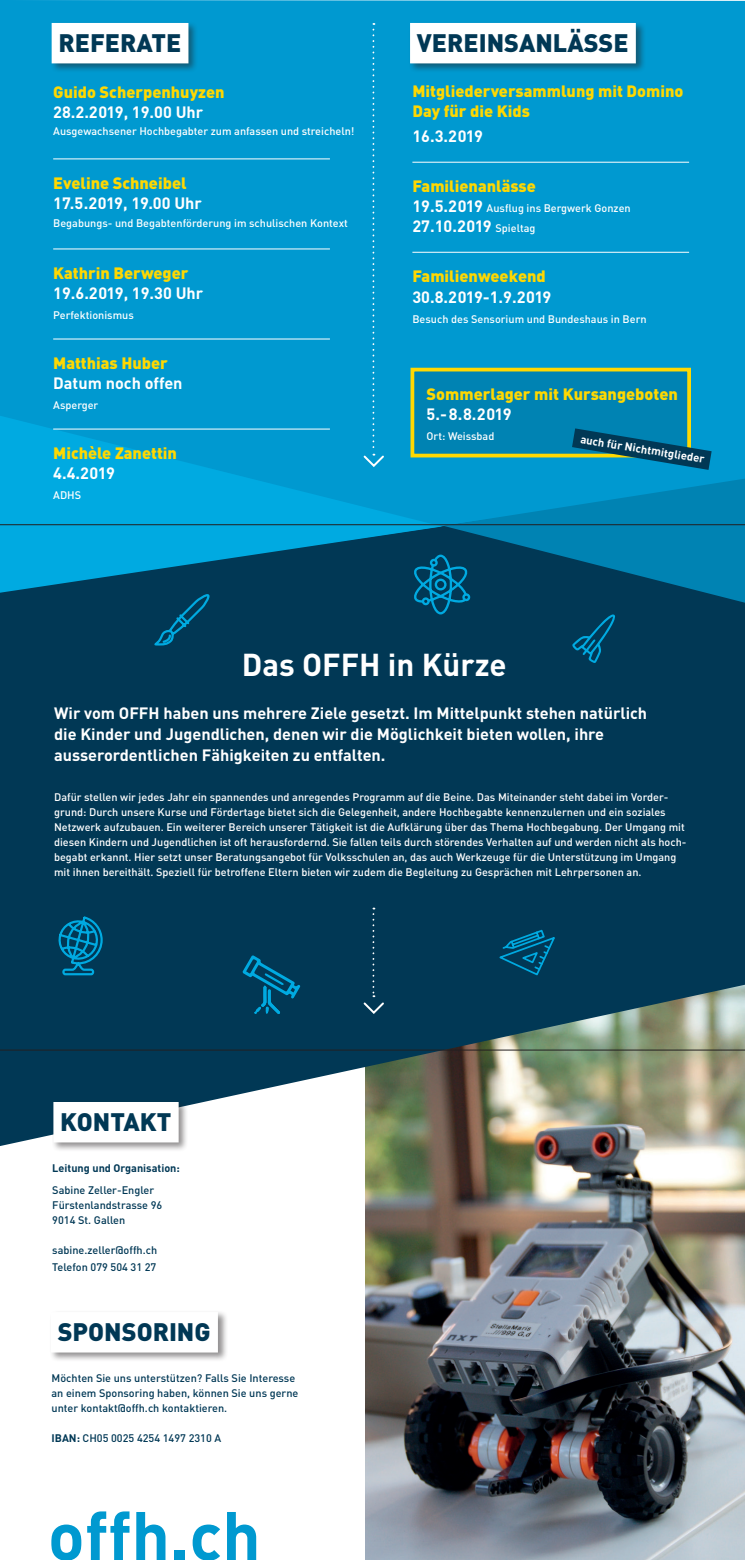
<style>
.page{position:relative;width:745px;height:1560px;background:#fff}
.page>*{position:absolute;margin:0;border:0;box-sizing:border-box;transform-origin:0 0}
.t1{font:700 67.88px "DIN";color:#0099d0}
.t2{font:700 31.25px "DIN";color:#fff}
.t3{font:900 25px "DIN";color:#013855}
.t4{font:700 16.25px/21.2px "DIN";color:#fff}
.t5{font:900 16.25px/20px "DIN";color:#ffd801}
.t6{font:700 16.25px "DIN";letter-spacing:-.04em;color:#fff}
.t7{font:700 11.25px "DIN";color:#fff}
.t8{font:500 10.88px/15px "DIN";color:#fff}
.t9{font:500 10.88px/15px "DIN";color:#013855}
.t10{font:700 10.88px "DIN";color:#013855}
.s1{font-weight:700;font-size:16.25px}
.s2{font-weight:500;font-size:10.88px}
.s3{font-weight:700}
</style>
<div class="page">
<img style="left:365px;top:1145px;width:379px;height:414px">
<svg style="left:0;top:592px;width:744px;height:553px;background:#1a495e"></svg>
<div style="left:0;top:0;width:744px;height:478px;background:#0099d0"></div>
<svg style="left:0;top:415px;width:442px;height:177px;background:#0091c3"></svg>
<hr style="left:53px;top:158px;width:277px;height:1px;background:#fff">
<hr style="left:53px;top:248px;width:277px;height:1px;background:#fff">
<hr style="left:53px;top:338px;width:277px;height:1px;background:#fff">
<hr style="left:53px;top:428px;width:277px;height:1px;background:#fff">
<div style="left:361px;top:23px;width:24px;height:445px;background:#0099d0"></div>
<svg style="left:361px;top:907px;width:24px;height:108px;background:#0a3f5b"></svg>
<hr style="left:0;top:524px;width:744px;height:1px;background:#231f20">
<hr style="left:0;top:1049px;width:744px;height:1px;background:#231f20">
<div style="left:50px;top:22px;width:149px;height:52px;background:#231f20;opacity:.5"></div>
<div style="left:52px;top:23px;width:136px;height:40px;background:#fff"></div>
<div style="left:52px;top:1100px;width:137px;height:52px;background:#231f20;opacity:.5"></div>
<div style="left:53px;top:1101px;width:125px;height:41px;background:#fff"></div>
<div style="left:49px;top:1310px;width:179px;height:52px;background:#231f20;opacity:.5"></div>
<div style="left:51px;top:1311px;width:167px;height:41px;background:#fff"></div>
<svg style="left:55px;top:914px;width:49px;height:62px;background:#005d82"></svg>
<svg style="left:153px;top:593px;width:60px;height:54px;background:#004666"></svg>
<svg style="left:495px;top:928px;width:61px;height:48px;background:#004d6f"></svg>
<svg style="left:409px;top:478px;width:335px;height:185px;background:#005e85"></svg>
<svg style="left:242px;top:955px;width:58px;height:59px;background:#005072"></svg>
<div style="left:408px;top:22px;width:237px;height:52px;background:#231f20;opacity:.5"></div>
<div style="left:410px;top:23px;width:225px;height:40px;background:#fff"></div>
<div style="left:411px;top:368px;width:277px;height:86px;background:#0083b3"></div>
<hr style="left:412px;top:162px;width:276px;height:1px;background:#fff">
<hr style="left:412px;top:252px;width:276px;height:1px;background:#fff">
<div style="left:410px;top:368px;width:280px;height:89px;border:4px solid #ffd801"></div>
<svg style="left:571px;top:428px;width:140px;height:42px"></svg>
<h3 class="t3" style="left:58px;top:26px;width:124px">REFERATE</h3>
<h3 class="t5" style="left:53px;top:81px;width:173px">Guido Scherpenhuyzen</h3>
<h3 class="t4" style="left:53px;top:101px;width:151px">28.2.2019, 19.00 Uhr</h3>
<p class="t8" style="left:53px;top:123px;width:302px">Ausgewachsener Hochbegabter zum anfassen und streicheln!</p>
<h3 class="t5" style="left:53px;top:172px;width:135px">Eveline Schneibel</h3>
<h3 class="t4" style="left:53px;top:192px;width:150px">17.5.2019, 19.00 Uhr</h3>
<p class="t8" style="left:53px;top:215px;width:296px">Begabungs- und Begabtenförderung im schulischen Kontext</p>
<h3 class="t5" style="left:53px;top:262px;width:137px">Kathrin Berweger</h3>
<h3 class="t4" style="left:53px;top:282px;width:151px">19.6.2019, 19.30 Uhr</h3>
<p class="t8" style="left:53px;top:307px;width:82px">Perfektionismus</p>
<h3 class="t5" style="left:53px;top:352px;width:116px">Matthias Huber</h3>
<h3 class="t4" style="left:53px;top:372px;width:131px">Datum noch offen</h3>
<p class="t8" style="left:53px;top:397px;width:47px">Asperger</p>
<h3 class="t5" style="left:53px;top:442px;width:125px">Michèle Zanettin</h3>
<h3 class="t4" style="left:53px;top:462px;width:63px">4.4.2019</h3>
<p class="t8" style="left:53px;top:487px;width:29px">ADHS</p>
<h3 class="t3" style="left:416px;top:26px;width:213px">VEREINSANLÄSSE</h3>
<h3 class="t5" style="left:412px;top:81px;width:272px">Mitgliederversammlung mit Domino<br>Day für die Kids</h3>
<h3 class="t4" style="left:412px;top:125px;width:72px">16.3.2019</h3>
<h3 class="t5" style="left:412px;top:176px;width:125px">Familienanlässe</h3>
<p class="t8" style="left:412px;top:201px;width:220px"><span class="s1">19.5.2019</span> Ausflug ins Bergwerk Gonzen</p>
<h3 class="t4" style="left:412px;top:215px;width:124px">27.10.2019 <span class="s2">Spieltag</span></h3>
<h3 class="t5" style="left:412px;top:266px;width:135px">Familienweekend</h3>
<h3 class="t6" style="left:412px;top:286px;width:140px">30.8.2019-1.9.2019</h3>
<p class="t8" style="left:412px;top:311px;width:235px">Besuch des Sensorium und Bundeshaus in Bern</p>
<h3 class="t5" style="left:426px;top:383px;width:252px">Sommerlager mit Kursangeboten</h3>
<h3 class="t4" style="left:426px;top:403px;width:86px">5.- 8.8.2019</h3>
<p class="t8" style="left:426px;top:428px;width:69px">Ort: Weissbad</p>
<p class="t7" style="left:581px;top:432px;width:127px;rotate:9deg">auch für Nichtmitglieder</p>
<h2 class="t2" style="left:242px;top:644px;width:266px">Das OFFH in Kürze</h2>
<h3 class="t4" style="left:54px;top:701px;width:594px">Wir vom OFFH haben uns mehrere Ziele gesetzt. Im Mittelpunkt stehen natürlich die Kinder und Jugendlichen, denen wir die Möglichkeit bieten wollen, ihre ausserordentlichen Fähigkeiten zu entfalten.</h3>
<p class="t8" style="left:54px;top:789px;width:633px">Dafür stellen wir jedes Jahr ein spannendes und anregendes Programm auf die Beine. Das Miteinander steht dabei im Vorder&shy;grund: Durch unsere Kurse und Fördertage bietet sich die Gelegenheit, andere Hochbegabte kennenzulernen und ein soziales Netzwerk aufzubauen. Ein weiterer Bereich unserer Tätigkeit ist die Aufklärung über das Thema Hochbegabung. Der Umgang mit diesen Kindern und Jugendlichen ist oft herausfordernd. Sie fallen teils durch störendes Verhalten auf und werden nicht als hoch&shy;begabt erkannt. Hier setzt unser Beratungsangebot für Volksschulen an, das auch Werkzeuge für die Unterstützung im Umgang mit ihnen bereithält. Speziell für betroffene Eltern bieten wir zudem die Begleitung zu Gesprächen mit Lehrpersonen an.</p>
<h3 class="t3" style="left:60px;top:1104px;width:112px">KONTAKT</h3>
<p class="t10" style="left:52px;top:1160px;width:129px">Leitung und Organisation:</p>
<p class="t9" style="left:52px;top:1182px;width:111px">Sabine Zeller-Engler<br>Fürstenlandstrasse 96<br>9014 St. Gallen</p>
<p class="t9" style="left:52px;top:1241px;width:106px;line-height:16.9px">sabine.zeller@offh.ch<br>Telefon 079 504 31 27</p>
<h3 class="t3" style="left:58px;top:1314px;width:154px">SPONSORING</h3>
<p class="t9" style="left:51px;top:1370px;width:248px">Möchten Sie uns unterstützen? Falls Sie Interesse an einem Sponsoring haben, können Sie uns gerne unter kontakt@offh.ch kontaktieren.</p>
<p class="t9" style="left:51px;top:1430px;width:171px"><span class="s3">IBAN:</span> CH05 0025 4254 1497 2310 A</p>
<h1 class="t1" style="left:48px;top:1491px;width:214px">offh.ch</h1>
</div>
